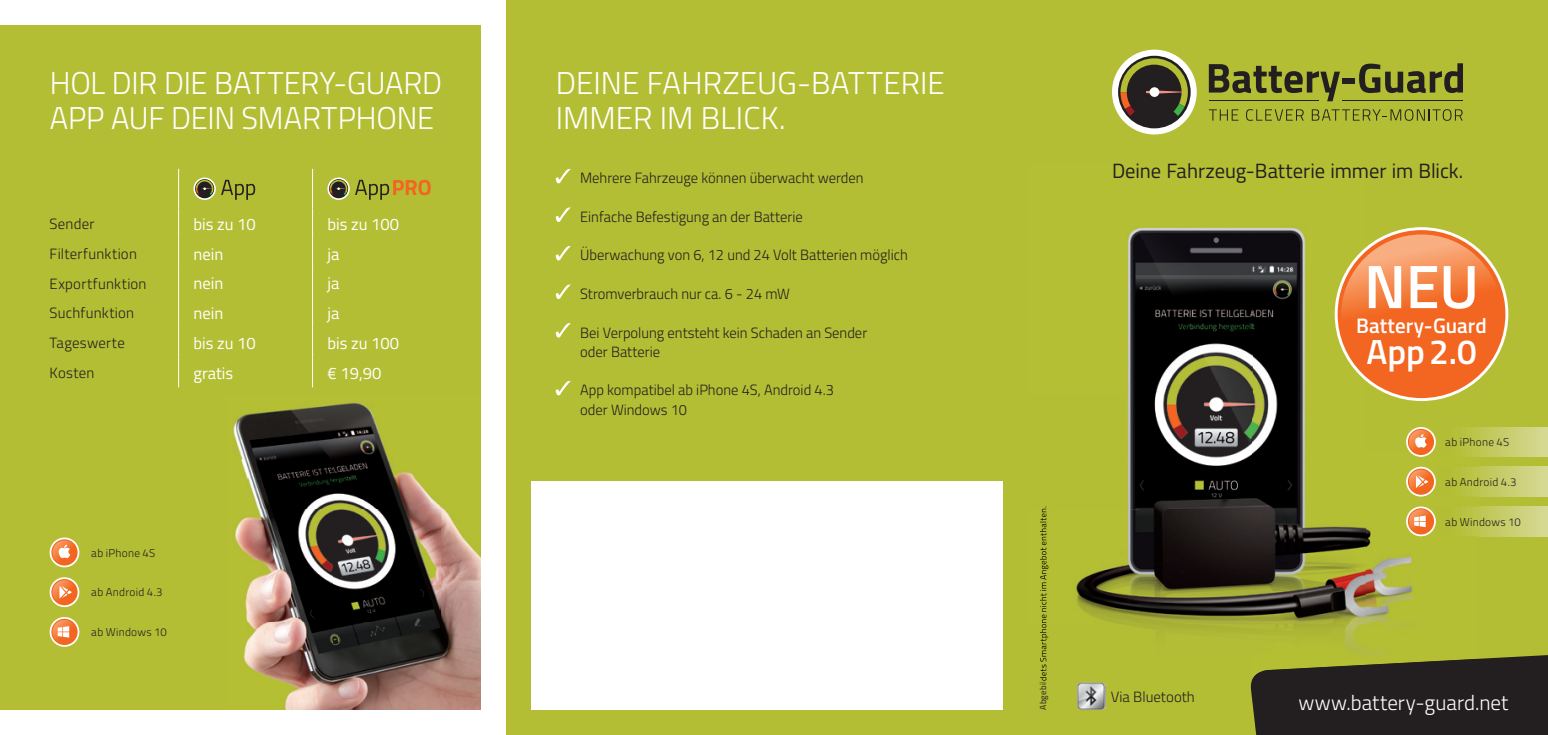
<style>
.page{position:relative;width:1548px;height:735px;background:#fff}
.page>*{position:absolute;margin:0;border:0;box-sizing:border-box;transform-origin:0 0}
.t1{font:600 61.25px "Titillium";color:#fff}
.t2{font:600 35px "Titillium";color:#fff}
.t3{font:300 31.5px/35px "Titillium";color:#fff}
.t4{font:300 21px "Titillium";letter-spacing:.005em;color:#fff}
.t5{font:600 21px "Titillium";color:#fff}
.t6{font:20.65px "Titillium";letter-spacing:-.005em;color:#231f20}
.t7{font:16.62px "Titillium";color:#fff}
.t8{font:300 14.88px/19.2px "Titillium";color:#231f20}
.t9{font:300 14.88px "Titillium";letter-spacing:.02em;color:#231f20}
.t10{font:300 11.38px "Titillium";letter-spacing:.025em;color:#231f20}
</style>
<div class="page">
<div style="left:0;top:0;width:1027px;height:734px;background:#b4be34"></div>
<div style="left:1027px;top:0;width:521px;height:734px;background:#b4be34"></div>
<svg style="left:1209px;top:64px;width:131px;height:37px"></svg>
<div style="left:1342px;top:79px;width:13px;height:5px;background:#231f20"></div>
<svg style="left:1359px;top:63px;width:104px;height:30px"></svg>
<hr style="left:1209px;top:100px;width:110px;height:1px;background:#231f20">
<hr style="left:1342px;top:100px;width:121px;height:1px;background:#231f20">
<div style="left:1112px;top:50px;width:85px;height:84px;background:#fff;border-radius:50%"></div>
<div style="left:1118px;top:56px;width:72px;height:72px;background:#231f20;border-radius:50%"></div>
<svg style="left:1120px;top:58px;width:68px;height:58px"></svg>
<div style="left:1149px;top:87px;width:10px;height:10px;background:#fff;border-radius:50%"></div>
<svg style="left:1209px;top:109px;width:29px;height:11px"></svg>
<svg style="left:1246px;top:109px;width:58px;height:12px"></svg>
<svg style="left:1312px;top:109px;width:150px;height:12px"></svg>
<div style="left:1478px;top:427px;width:70px;height:29px;background:linear-gradient(to right,#bec551,#d6d995)"></div>
<div style="left:1478px;top:466px;width:70px;height:30px;background:linear-gradient(to right,#bec551,#d6d995)"></div>
<div style="left:1478px;top:506px;width:70px;height:30px;background:linear-gradient(to right,#bec551,#d6d995)"></div>
<div style="left:1250px;top:655px;width:298px;height:79px;background:#231f20"></div>
<img style="left:1048px;top:227px;width:317px;height:397px">
<img style="left:1365px;top:380px;width:113px;height:278px">
<img style="left:1252px;top:624px;width:114px;height:34px">
<img style="left:1436px;top:427px;width:42px;height:29px">
<img style="left:1436px;top:466px;width:42px;height:30px">
<img style="left:1436px;top:506px;width:42px;height:30px">
<img style="left:1251px;top:658px;width:227px;height:23px">
<img style="left:1040px;top:506px;width:8px;height:175px">
<img style="left:1076px;top:681px;width:29px;height:28px">
<svg style="left:1334px;top:227px;width:174px;height:174px"></svg>
<div style="left:1337px;top:230px;width:168px;height:168px;background:#f36621;border-radius:50%"></div>
<svg style="left:1341px;top:234px;width:159px;height:82px"></svg>
<img style="left:233px;top:402px;width:248px;height:307px">
<hr style="left:312px;top:169px;width:1px;height:39px;background:#fff">
<hr style="left:312px;top:208px;width:1px;height:30px;background:#fff">
<hr style="left:312px;top:238px;width:1px;height:30px;background:#fff">
<hr style="left:312px;top:268px;width:1px;height:30px;background:#fff">
<svg style="left:312px;top:298px;width:1px;height:29px"></svg>
<hr style="left:312px;top:327px;width:1px;height:30px;background:#fff">
<hr style="left:312px;top:357px;width:1px;height:30px;background:#fff">
<hr style="left:178px;top:169px;width:1px;height:39px;background:#fff">
<hr style="left:178px;top:208px;width:1px;height:30px;background:#fff">
<hr style="left:178px;top:238px;width:1px;height:30px;background:#fff">
<hr style="left:178px;top:268px;width:1px;height:30px;background:#fff">
<svg style="left:178px;top:298px;width:1px;height:29px"></svg>
<hr style="left:178px;top:327px;width:1px;height:30px;background:#fff">
<hr style="left:178px;top:357px;width:1px;height:30px;background:#fff">
<svg style="left:221px;top:180px;width:34px;height:20px"></svg>
<svg style="left:193px;top:177px;width:23px;height:23px"></svg>
<div style="left:195px;top:179px;width:19px;height:19px;background:#231f20;border-radius:50%"></div>
<svg style="left:196px;top:180px;width:17px;height:15px"></svg>
<svg style="left:355px;top:180px;width:76px;height:20px"></svg>
<svg style="left:327px;top:177px;width:23px;height:23px"></svg>
<div style="left:329px;top:179px;width:19px;height:19px;background:#231f20;border-radius:50%"></div>
<svg style="left:330px;top:180px;width:17px;height:15px"></svg>
<div style="left:0;top:0;width:506px;height:25px;background:#fff"></div>
<div style="left:0;top:709px;width:506px;height:25px;background:#fff"></div>
<div style="left:481px;top:0;width:25px;height:734px;background:#fff"></div>
<svg style="left:50px;top:537px;width:29px;height:30px"></svg>
<svg style="left:50px;top:577px;width:29px;height:29px"></svg>
<svg style="left:50px;top:617px;width:29px;height:29px"></svg>
<svg style="left:1406px;top:427px;width:30px;height:29px"></svg>
<svg style="left:1406px;top:466px;width:30px;height:30px"></svg>
<svg style="left:1406px;top:506px;width:30px;height:30px"></svg>
<svg style="left:556px;top:169px;width:14px;height:14px"></svg>
<svg style="left:556px;top:207px;width:14px;height:15px"></svg>
<svg style="left:556px;top:246px;width:14px;height:14px"></svg>
<svg style="left:556px;top:284px;width:14px;height:15px"></svg>
<svg style="left:556px;top:323px;width:14px;height:14px"></svg>
<svg style="left:556px;top:380px;width:14px;height:15px"></svg>
<div style="left:531px;top:481px;width:471px;height:228px;background:#fff"></div>
<h3 class="t3" style="left:50px;top:64px;width:394px">HOL DIR DIE BATTERY-GUARD<br>APP AUF DEIN SMARTPHONE</h3>
<p class="t8" style="left:50px;top:213px;width:46px">Sender</p>
<p class="t7" style="left:193px;top:211px;width:64px">bis zu 10</p>
<p class="t7" style="left:327px;top:211px;width:73px">bis zu 100</p>
<p class="t8" style="left:50px;top:243px;width:89px">Filterfunktion</p>
<p class="t7" style="left:193px;top:241px;width:31px">nein</p>
<p class="t7" style="left:327px;top:241px;width:13px">ja</p>
<p class="t9" style="left:50px;top:272px;width:98px">Exportfunktion</p>
<p class="t7" style="left:193px;top:271px;width:31px">nein</p>
<p class="t7" style="left:327px;top:271px;width:13px">ja</p>
<p class="t8" style="left:50px;top:303px;width:86px">Suchfunktion</p>
<p class="t7" style="left:193px;top:301px;width:31px">nein</p>
<p class="t7" style="left:327px;top:301px;width:13px">ja</p>
<p class="t9" style="left:50px;top:332px;width:77px">Tageswerte</p>
<p class="t7" style="left:193px;top:331px;width:64px">bis zu 10</p>
<p class="t7" style="left:327px;top:331px;width:73px">bis zu 100</p>
<p class="t8" style="left:50px;top:362px;width:46px">Kosten</p>
<p class="t7" style="left:193px;top:360px;width:41px">gratis</p>
<p class="t7" style="left:327px;top:360px;width:55px">€ 19,90</p>
<p class="t10" style="left:91px;top:544px;width:65px">ab iPhone 4S</p>
<p class="t10" style="left:91px;top:584px;width:73px">ab Android 4.3</p>
<p class="t10" style="left:91px;top:623px;width:77px">ab Windows 10</p>
<h3 class="t3" style="left:556px;top:64px;width:391px">DEINE FAHRZEUG-BATTERIE<br>IMMER IM BLICK.</h3>
<p class="t8" style="left:580px;top:168px;width:285px">Mehrere Fahrzeuge können überwacht werden</p>
<p class="t8" style="left:580px;top:206px;width:224px">Einfache Befestigung an der Batterie</p>
<p class="t8" style="left:580px;top:245px;width:329px">Überwachung von 6, 12 und 24 Volt Batterien möglich</p>
<p class="t8" style="left:580px;top:283px;width:211px">Stromverbrauch nur ca. 6 - 24 mW</p>
<p class="t8" style="left:580px;top:322px;width:289px">Bei Verpolung entsteht kein Schaden an Sender oder Batterie</p>
<p class="t8" style="left:580px;top:379px;width:255px">App kompatibel ab iPhone 4S, Android 4.3 oder Windows 10</p>
<h3 class="t6" style="left:1112px;top:156px;width:353px">Deine Fahrzeug-Batterie immer im Blick.</h3>
<h1 class="t1" style="left:1364px;top:240px;width:117px">NEU</h1>
<h3 class="t5" style="left:1356px;top:309px;width:132px">Battery-Guard</h3>
<h2 class="t2" style="left:1366px;top:325px;width:112px">App 2.0</h2>
<p class="t10" style="left:1445px;top:433px;width:65px">ab iPhone 4S</p>
<p class="t8" style="left:1111px;top:685px;width:85px">Via Bluetooth</p>
<p class="t10" style="left:1445px;top:473px;width:73px">ab Android 4.3</p>
<p class="t10" style="left:1445px;top:513px;width:77px">ab Windows 10</p>
<h3 class="t4" style="left:1298px;top:687px;width:211px">www.battery-guard.net</h3>
</div>
